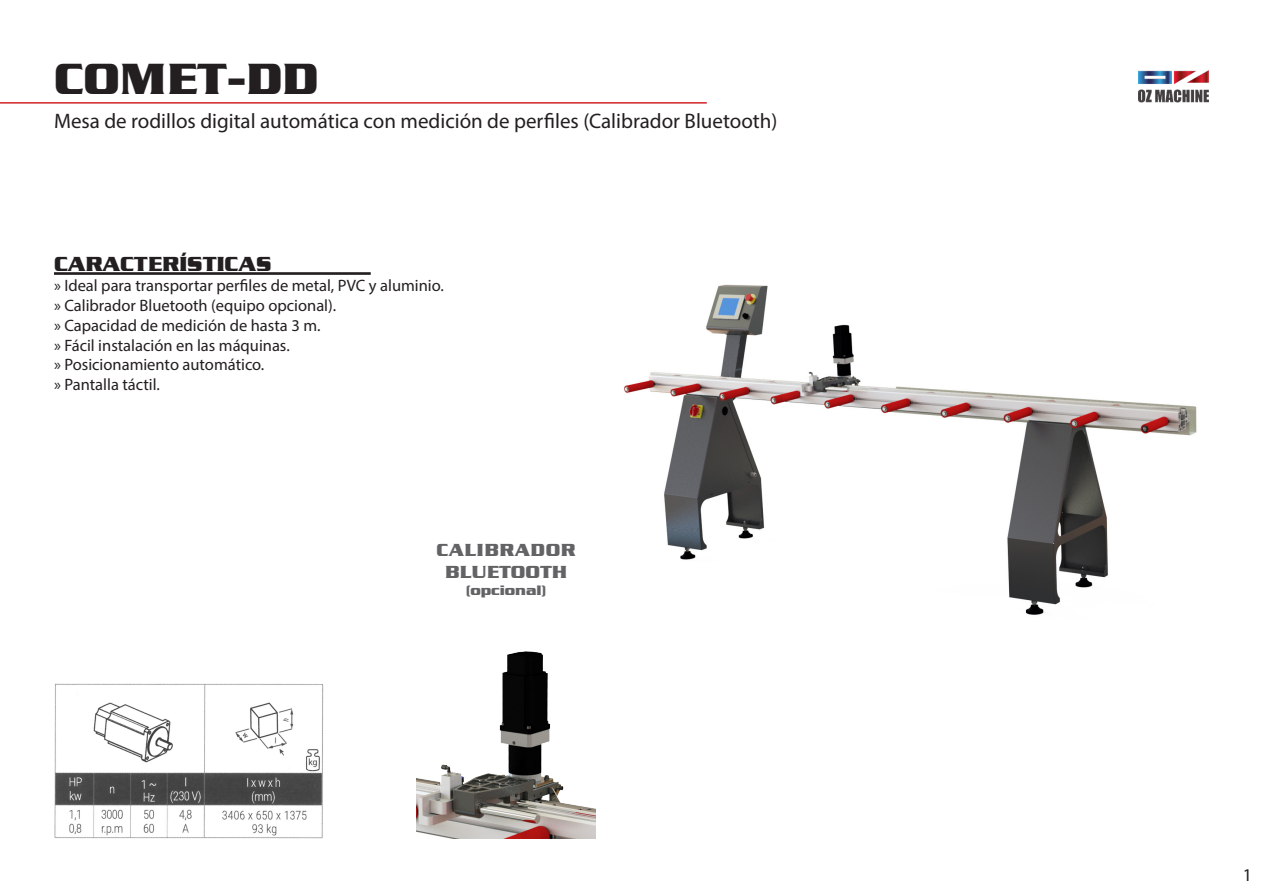
<style>
.page{position:relative;width:1263px;height:893px;background:#fff}
.page>*{position:absolute;margin:0;border:0;box-sizing:border-box;transform-origin:0 0}
.t1{font:700 45px "Serpentine";color:#231f20}
.t2{font:21px "Myriad Pro";color:#231f20}
.t3{font:700 21px "Serpentine";color:#231f20}
.t4{font:700 18px/21.6px "Serpentine";letter-spacing:.035em;color:#636366;text-align:center}
.t5{font:18px "Myriad Pro";color:#231f20}
.t6{font:16.5px "Myriad Pro";color:#231f20}
.t7{font:700 14.1px "Serpentine";color:#636366}
</style>
<div class="page">
<img style="left:624px;top:284px;width:573px;height:331px">
<hr style="left:54px;top:272px;width:317px;height:3px;background:#231f20">
<img style="left:416px;top:651px;width:180px;height:188px">
<hr style="left:0;top:102px;width:707px;height:2px;background:#d1232a">
<img style="left:1138px;top:71px;width:71px;height:31px">
<img style="left:54px;top:684px;width:270px;height:155px">
<p class="t1" style="left:54px;top:55px;width:266px">COMET-DD</p>
<p class="t2" style="left:54px;top:108px;width:725px">Mesa de rodillos digital automática con medición de perfiles (Calibrador Bluetooth)</p>
<p class="t3" style="left:54px;top:253px;width:219px">CARACTERÍSTICAS</p>
<p class="t6" style="left:54px;top:275px;width:391px">» Ideal para transportar perfiles de metal, PVC y aluminio.</p>
<p class="t6" style="left:54px;top:295px;width:284px">» Calibrador Bluetooth (equipo opcional).</p>
<p class="t6" style="left:54px;top:315px;width:268px">» Capacidad de medición de hasta 3 m.</p>
<p class="t6" style="left:54px;top:335px;width:237px">» Fácil instalación en las máquinas.</p>
<p class="t6" style="left:54px;top:355px;width:212px">» Posicionamiento automático.</p>
<p class="t6" style="left:54px;top:374px;width:107px">» Pantalla táctil.</p>
<p class="t4" style="left:436px;top:539px;width:141px">CALIBRADOR<br>BLUETOOTH</p>
<p class="t7" style="left:465px;top:582px;width:83px">(opcional)</p>
<p class="t5" style="left:1243px;top:864px;width:11px">1</p>
</div>
